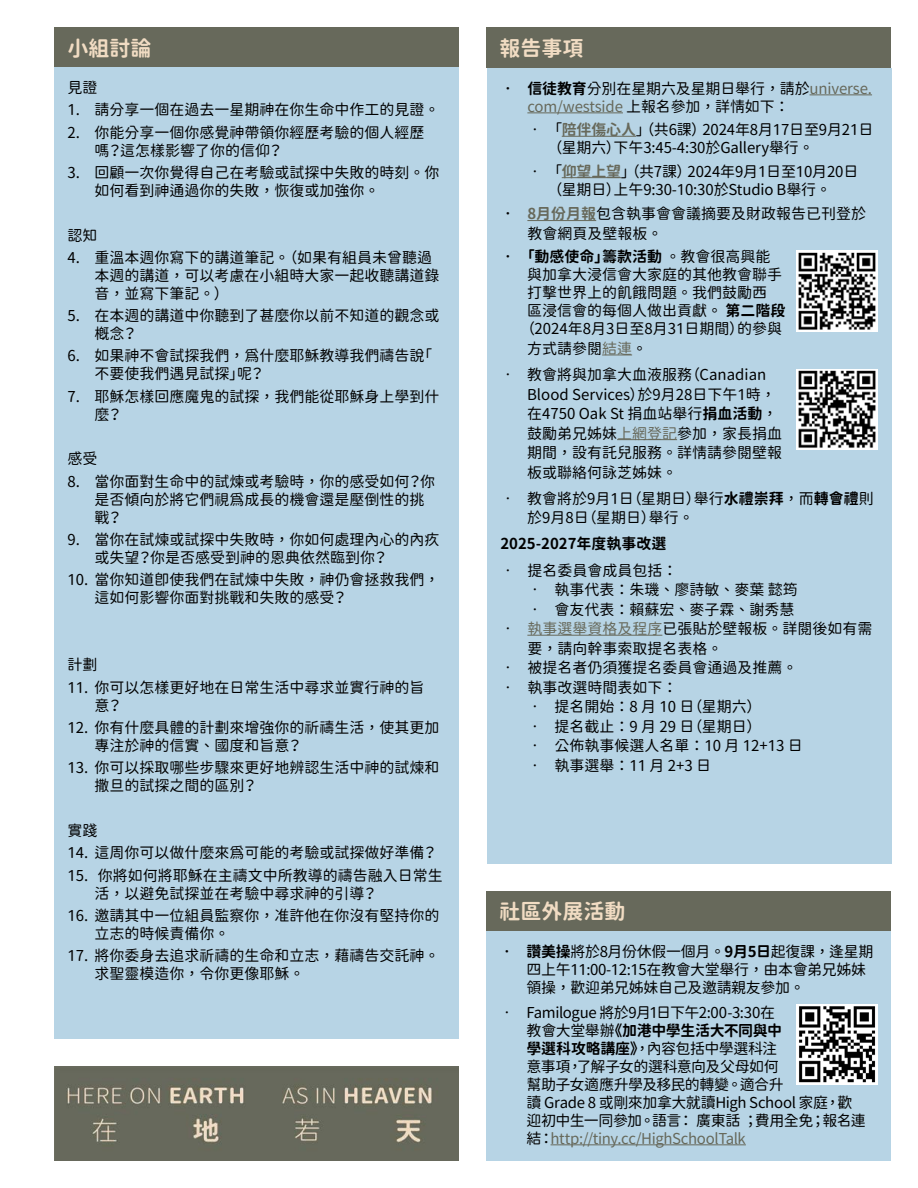
<style>
.page{position:relative;width:918px;height:1188px;background:#fff}
.page>*{position:absolute;margin:0;border:0;box-sizing:border-box;transform-origin:0 0}
.t1{font:21px "Gen Sen Rounded TW B";color:#f1dcc3}
.t2{font:15px/18px "Gen Sen Rounded TW R";color:#000}
.t3{font:15px/18px "Gen Sen Rounded TW R";letter-spacing:-.03em;color:#000}
.t4{font:15px/18px "Gen Sen Rounded TW R";letter-spacing:-.025em;color:#000}
.t5{font:15px "Gen Sen Rounded TW B";color:#000}
.t6{font:15px "Gen Sen Rounded TW B";letter-spacing:-.025em;color:#000}
.s1{font-family:"Gen Sen Rounded TW B"}
.s2{color:#67695b}
.s3{font-family:"Gen Sen Rounded TW B";color:#67695b}
.s4{font-family:"Gen Sen Rounded TW R"}
</style>
<div class="page">
<div style="left:54px;top:27px;width:405px;height:41px;background:#67695b"></div>
<div style="left:486px;top:27px;width:405px;height:41px;background:#67695b"></div>
<div style="left:54px;top:68px;width:405px;height:972px;background:#b7d4e5"></div>
<img style="left:54px;top:1066px;width:405px;height:95px">
<div style="left:487px;top:68px;width:405px;height:796px;background:#b7d4e5"></div>
<hr style="left:810px;top:94px;width:62px;height:1px;background:#67695b">
<hr style="left:527px;top:112px;width:96px;height:1px;background:#67695b">
<hr style="left:562px;top:136px;width:74px;height:1px;background:#67695b">
<hr style="left:562px;top:177px;width:59px;height:1px;background:#67695b">
<hr style="left:527px;top:220px;width:69px;height:1px;background:#67695b">
<hr style="left:602px;top:355px;width:30px;height:1px;background:#67695b">
<hr style="left:617px;top:439px;width:60px;height:1px;background:#67695b">
<hr style="left:527px;top:635px;width:135px;height:1px;background:#67695b">
<div style="left:486px;top:891px;width:405px;height:41px;background:#67695b"></div>
<div style="left:486px;top:932px;width:405px;height:229px;background:#b7d4e5"></div>
<hr style="left:551px;top:1144px;width:195px;height:1px;background:#67695b">
<img style="left:797px;top:1004px;width:81px;height:81px">
<img style="left:797px;top:251px;width:81px;height:80px">
<img style="left:797px;top:369px;width:81px;height:81px">
<h1 class="t1" style="left:68px;top:36px;width:85px">小組討論</h1>
<h1 class="t1" style="left:500px;top:36px;width:85px">報告事項</h1>
<p class="t2" style="left:68px;top:79px;width:31px">見證</p>
<p class="t2" style="left:68px;top:101px;width:373px">1. 請分享一個在過去一星期神在你生命中作工的見證。</p>
<p class="t2" style="left:94px;top:123px;width:331px;text-indent:-27px">2. 你能分享一個你感覺神帶領你經歷考驗的個人經歷嗎？這怎樣影響了你的信仰？</p>
<p class="t2" style="left:94px;top:164px;width:346px;text-indent:-27px">3. 回顧一次你覺得自己在考驗或試探中失敗的時刻。你如何看到神通過你的失敗，恢復或加強你。</p>
<p class="t2" style="left:68px;top:226px;width:31px">認知</p>
<p class="t2" style="left:94px;top:249px;width:346px;text-indent:-27px">4. 重溫本週你寫下的講道筆記。（如果有組員未曾聽過本週的講道，可以考慮在小組時大家一起收聽講道錄音，並寫下筆記。）</p>
<p class="t2" style="left:94px;top:307px;width:346px;text-indent:-27px">5. 在本週的講道中你聽到了甚麼你以前不知道的觀念或概念？</p>
<p class="t2" style="left:94px;top:347px;width:339px;text-indent:-27px">6. 如果神不會試探我們，為什麼耶穌教導我們禱告說「不要使我們遇見試探」呢？</p>
<p class="t2" style="left:94px;top:388px;width:346px;text-indent:-27px">7. 耶穌怎樣回應魔鬼的試探，我們能從耶穌身上學到什麼？</p>
<p class="t2" style="left:68px;top:450px;width:31px">感受</p>
<p class="t2" style="left:94px;top:473px;width:342px;text-indent:-27px">8. 當你面對生命中的試煉或考驗時，你的感受如何？你是否傾向於將它們視為成長的機會還是壓倒性的挑戰？</p>
<p class="t2" style="left:94px;top:531px;width:346px;text-indent:-27px">9. 當你在試煉或試探中失敗時，你如何處理內心的內疚或失望？你是否感受到神的恩典依然臨到你？</p>
<p class="t2" style="left:94px;top:571px;width:346px;text-indent:-27px">10. 當你知道即使我們在試煉中失敗，神仍會拯救我們，這如何影響你面對挑戰和失敗的感受？</p>
<p class="t2" style="left:527px;top:80px;width:346px;text-indent:-27px"><span class="s1">• 信徒教育</span>分別在星期六及星期日舉行，請於<span class="s2">universe. com/westside</span> 上報名參加，詳情如下：</p>
<p class="t2" style="left:547px;top:121px;width:327px;text-indent:-20px">• 「<span class="s3">陪伴傷心人</span>」 （共6課）2024年8月17日至9月21日（星期六）下午3:45-4:30於Gallery舉行。</p>
<p class="t2" style="left:527px;top:162px;width:333px;text-align:center">• 「<span class="s3">仰望上望</span>」 （共7課）2024年9月1日至10月20日（星期日）上午9:30-10:30於Studio B舉行。</p>
<p class="t2" style="left:527px;top:205px;width:340px;line-height:19.5px;text-indent:-27px"><span class="s1">•</span> <span class="s3">8月份月報</span>包含執事會會議摘要及財政報告已刊登於教會網頁及壁報板。</p>
<p class="t5" style="left:500px;top:248px;width:272px">• 「動感使命」籌款活動 <span class="s4">。教會很高興能</span></p>
<p class="t2" style="left:527px;top:266px;width:256px">與加拿大浸信會大家庭的其他教會聯手</p>
<p class="t2" style="left:527px;top:284px;width:241px">打擊世界上的飢餓問題。我們鼓勵西</p>
<p class="t2" style="left:527px;top:302px;width:260px">區浸信會的每個人做出貢獻。 <span class="s1">第二階段</span></p>
<p class="t2" style="left:520px;top:320px;width:263px">（2024年8月3日至8月31日期間）的參與</p>
<p class="t2" style="left:527px;top:340px;width:121px">方式請參閱<span class="s2">結連</span>。</p>
<p class="t2" style="left:527px;top:365px;width:257px;line-height:19.5px;text-indent:-27px">• 教會將與加拿大血液服務（Canadian<br>Blood Services）於9月28日下午1時，在4750 Oak St 捐血站舉行<span class="s1">捐血活動</span>，鼓勵弟兄姊妹<span class="s2">上網登記</span>參加，家長捐血期間，設有託兒服務。詳情請參閱壁報板或聯絡何詠芝姊妹。</p>
<p class="t2" style="left:527px;top:489px;width:348px;line-height:19.5px;text-indent:-27px">• 教會將於9月1日（星期日）舉行<span class="s1">水禮崇拜</span>，而<span class="s1">轉會禮</span>則於9月8日（星期日）舉行。</p>
<p class="t5" style="left:500px;top:535px;width:168px">2025-2027年度執事改選</p>
<p class="t2" style="left:500px;top:561px;width:178px">• 提名委員會成員包括：</p>
<p class="t2" style="left:527px;top:581px;width:272px">• 執事代表：朱璣、廖詩敏、麥葉 懿筠</p>
<p class="t2" style="left:527px;top:600px;width:268px">• 會友代表：賴蘇宏、麥子霖、謝秀慧</p>
<p class="t2" style="left:527px;top:619px;width:346px;line-height:19.5px;text-indent:-27px">• <span class="s2">執事選舉資格及程序</span>已張貼於壁報板。詳閱後如有需要，請向幹事索取提名表格。</p>
<p class="t2" style="left:500px;top:659px;width:298px">• 被提名者仍須獲提名委員會通過及推薦。</p>
<p class="t2" style="left:500px;top:678px;width:178px">• 執事改選時間表如下：</p>
<p class="t2" style="left:527px;top:698px;width:236px">• 提名開始：8 月 10 日（星期六）</p>
<p class="t2" style="left:527px;top:717px;width:236px">• 提名截止：9 月 29 日（星期日）</p>
<p class="t2" style="left:527px;top:737px;width:277px">• 公佈執事候選人名單：10 月 12+13 日</p>
<p class="t2" style="left:527px;top:756px;width:185px">• 執事選舉：11 月 2+3 日</p>
<p class="t2" style="left:68px;top:656px;width:31px">計劃</p>
<p class="t2" style="left:94px;top:679px;width:331px;text-indent:-27px">11. 你可以怎樣更好地在日常生活中尋求並實行神的旨意？</p>
<p class="t2" style="left:94px;top:719px;width:346px;text-indent:-27px">12. 你有什麼具體的計劃來增強你的祈禱生活，使其更加專注於神的信實、國度和旨意？</p>
<p class="t2" style="left:94px;top:759px;width:346px;text-indent:-27px">13. 你可以採取哪些步驟來更好地辨認生活中神的試煉和撒旦的試探之間的區別？</p>
<p class="t2" style="left:68px;top:822px;width:31px">實踐</p>
<p class="t2" style="left:68px;top:844px;width:371px">14. 這周你可以做什麼來為可能的考驗或試探做好準備？</p>
<p class="t2" style="left:94px;top:866px;width:350px;text-indent:-27px">15. 你將如何將耶穌在主禱文中所教導的禱告融入日常生活，以避免試探並在考驗中尋求神的引導？</p>
<p class="t2" style="left:94px;top:907px;width:346px;text-indent:-27px">16. 邀請其中一位組員監察你，准許他在你沒有堅持你的立志的時候責備你。</p>
<p class="t2" style="left:94px;top:947px;width:346px;text-indent:-27px">17. 將你委身去追求祈禱的生命和立志，藉禱告交託神。求聖靈模造你，令你更像耶穌。</p>
<h1 class="t1" style="left:500px;top:900px;width:127px">社區外展活動</h1>
<p class="t4" style="left:527px;top:943px;width:348px;text-indent:-27px"><span class="s1">• 讚美操</span>將於8月份休假一個月。<span class="s1">9月5日</span>起復課，逢星期四上午11:00-12:15在教會大堂舉行，由本會弟兄姊妹領操，歡迎弟兄姊妹自己及邀請親友參加。</p>
<p class="t3" style="left:500px;top:1004px;width:277px">• Familogue 將於9月1日下午2:00-3:30在</p>
<p class="t6" style="left:527px;top:1022px;width:257px"><span class="s4">教會大堂舉辦</span>《加港中學生活大不同與中</p>
<p class="t3" style="left:527px;top:1040px;width:341px"><span class="s1">學選科攻略講座》</span>，內容包括中學選科注<br>意事項，了解子女的選科意向及父母如何<br>幫助子女適應升學及移民的轉變。適合升<br>讀 Grade 8 或剛來加拿大就讀High School 家庭，歡迎初中生一同參加。語言： 廣東話 ；費用全免；報名連結：<span class="s2">http://tiny.cc/HighSchoolTalk</span></p>
</div>
